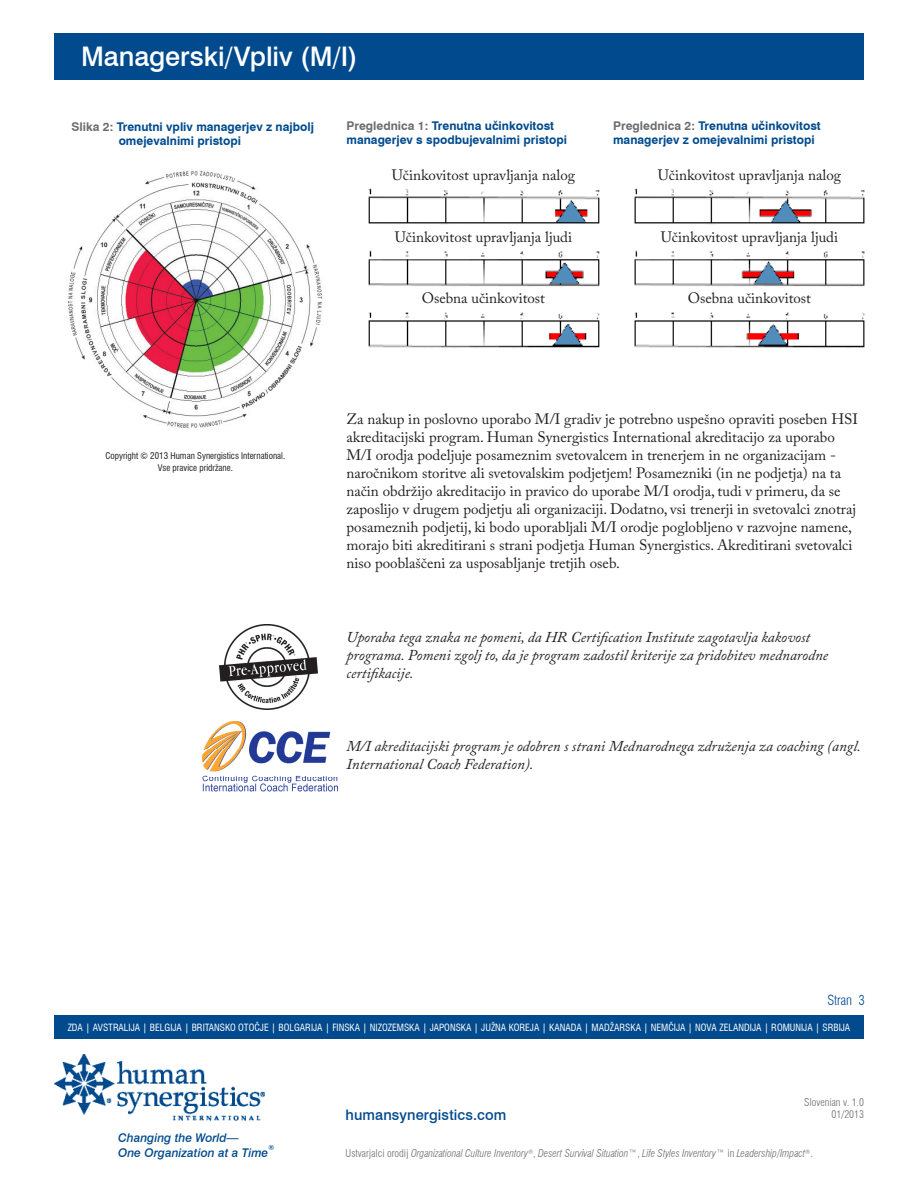
<style>
.page{position:relative;width:918px;height:1188px;background:#fff}
.page>*{position:absolute;margin:0;border:0;box-sizing:border-box;transform-origin:0 0}
.Heading_Prod_Title_f{font:500 27px "Swiss 721 BT";letter-spacing:-.005em;color:#fff}
.Body{font:15px/18px "Adobe Caslon Pro";color:#231f20}
.Body-2{font:italic 15px/18px "Adobe Caslon Pro";color:#231f20}
.t1{font:500 14.55px "Swiss 721 BT";letter-spacing:.01em;color:#004a8d}
.Prod_s_Tag_Line{font:300 condensed 13.5px "Swiss 721 BT";color:#004a8d}
.Chart_Circ_Title_ADD{font:700 12px/14.4px "Swiss 721 BT";color:#004a8d}
.t2{font:italic 500 12px "Swiss 721 BT";color:#004a8d}
.t3{font:italic 300 condensed 10.5px "Swiss 721 BT";color:#6c6d70}
.t4{font:300 condensed 10.5px "Swiss 721 BT";color:#6c6d70}
.t5{font:condensed 9.75px "Swiss 721 BT";color:#fff}
.copyright{font:condensed 9px/12px "Swiss 721 BT";color:#231f20;text-align:center}
.t6{font:italic 500 7.05px "Swiss 721 BT";color:#004a8d}
.s1{color:#6c6d70}
.s2{font-style:normal}
</style>
<div class="page">
<div style="left:54px;top:34px;width:810px;height:46px;background:#004a8d"></div>
<img style="left:368px;top:188px;width:232px;height:160px">
<img style="left:634px;top:188px;width:231px;height:160px">
<img style="left:219px;top:624px;width:99px;height:86px">
<img style="left:68px;top:171px;width:255px;height:257px">
<img style="left:54px;top:1055px;width:211px;height:65px">
<div style="left:54px;top:1016px;width:810px;height:23px;background:#004a8d"></div>
<img style="left:203px;top:721px;width:135px;height:71px">
<div style="left:369px;top:231px;width:229px;height:18px;background:#fff"></div>
<div style="left:635px;top:231px;width:229px;height:18px;background:#fff"></div>
<div style="left:369px;top:292px;width:229px;height:18px;background:#fff"></div>
<div style="left:635px;top:292px;width:229px;height:18px;background:#fff"></div>
<p class="Heading_Prod_Title_f" style="left:81px;top:40px;width:278px">Managerski/Vpliv (M/I)</p>
<p class="Chart_Circ_Title_ADD" style="left:119px;top:119px;width:197px;text-indent:-47px"><span class="s1">Slika 2:</span> Trenutni vpliv managerjev z najbolj omejevalnimi pristopi</p>
<p class="Chart_Circ_Title_ADD" style="left:613px;top:118px;width:209px"><span class="s1">Preglednica 2:</span> Trenutna učinkovitost managerjev z omejevalnimi pristopi</p>
<p class="Chart_Circ_Title_ADD" style="left:346px;top:118px;width:222px"><span class="s1">Preglednica 1:</span> Trenutna učinkovitost managerjev s spodbujevalnimi pristopi</p>
<p class="Body" style="left:392px;top:166px;width:185px">Učinkovitost upravljanja nalog</p>
<p class="Body" style="left:658px;top:166px;width:185px">Učinkovitost upravljanja nalog</p>
<p class="Body" style="left:395px;top:228px;width:179px">Učinkovitost upravljanja ljudi</p>
<p class="Body" style="left:661px;top:228px;width:179px">Učinkovitost upravljanja ljudi</p>
<p class="copyright" style="left:105px;top:450px;width:181px">Copyright © 2013 Human Synergistics International.<br>Vse pravice pridržane.</p>
<p class="Body" style="left:422px;top:289px;width:125px">Osebna učinkovitost</p>
<p class="Body" style="left:688px;top:289px;width:125px">Osebna učinkovitost</p>
<p class="Body" style="left:346px;top:410px;width:513px">Za nakup in poslovno uporabo M/I gradiv je potrebno uspešno opraviti poseben HSI akreditacijski program. Human Synergistics International akreditacijo za uporabo M/I orodja podeljuje posameznim svetovalcem in trenerjem in ne organizacijam - naročnikom storitve ali svetovalskim podjetjem! Posamezniki (in ne podjetja) na ta način obdržijo akreditacijo in pravico do uporabe M/I orodja, tudi v primeru, da se zaposlijo v drugem podjetju ali organizaciji. Dodatno, vsi trenerji in svetovalci znotraj posameznih podjetij, ki bodo uporabljali M/I orodje poglobljeno v razvojne namene, morajo biti akreditirani s strani podjetja Human Synergistics. Akreditirani svetovalci niso pooblaščeni za usposabljanje tretjih oseb.</p>
<p class="Body-2" style="left:346px;top:627px;width:483px">Uporaba tega znaka ne pomeni, da HR Certification Institute zagotavlja kakovost programa. Pomeni zgolj to, da je program zadostil kriterije za pridobitev mednarodne certifikacije.</p>
<p class="Body-2" style="left:346px;top:737px;width:516px">M/I akreditacijski program je odobren s strani Mednarodnega združenja za coaching (angl.<br>International Coach Federation).</p>
<p class="Prod_s_Tag_Line" style="left:827px;top:992px;width:39px">Stran 3</p>
<p class="t5" style="left:68px;top:1022px;width:784px">ZDA | AVSTRALIJA | BELGIJA | BRITANSKO OTOČJE | BOLGARIJA | FINSKA | NIZOZEMSKA | JAPONSKA | JUŽNA KOREJA | KANADA | MADŽARSKA | NEMČIJA | NOVA ZELANDIJA | ROMUNIJA | SRBIJA</p>
<p class="t2" style="left:118px;top:1130px;width:122px">Changing the World—</p>
<p class="t2" style="left:118px;top:1145px;width:152px">One Organization at a Time</p>
<p class="t6" style="left:268px;top:1143px;width:7px">®</p>
<p class="t1" style="left:346px;top:1106px;width:162px">humansynergistics.com</p>
<p class="t4" style="left:804px;top:1096px;width:61px">Slovenian v. 1.0</p>
<p class="t4" style="left:832px;top:1108px;width:34px">01/2013</p>
<p class="t3" style="left:346px;top:1147px;width:469px"><span class="s2">Ustvarjalci orodij</span> Organizational Culture Inventory<sup>®</sup><span class="s2">,</span> Desert Survival Situation™<span class="s2">,</span> Life Styles Inventory™ <span class="s2">in</span> Leadership/Impact<sup>®</sup><span class="s2">.</span></p>
</div>
